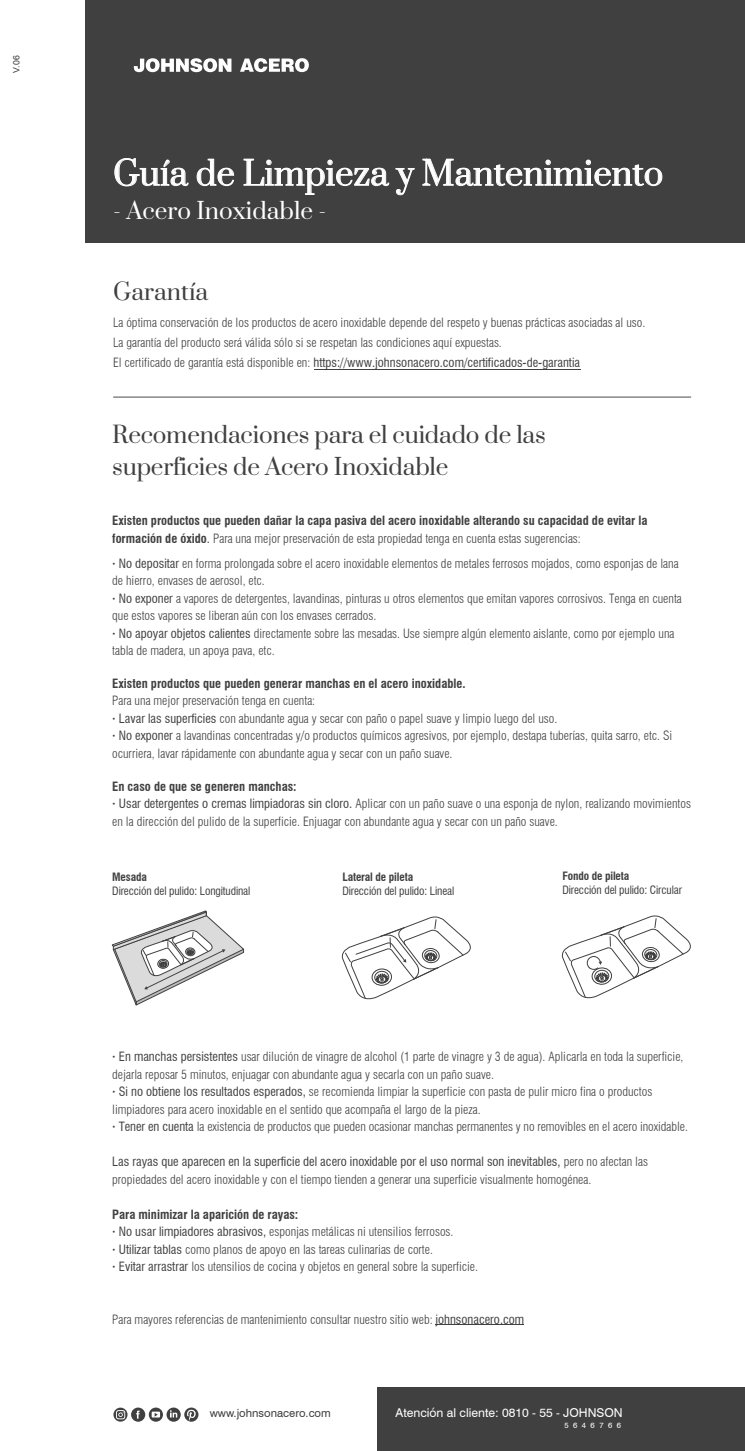
<style>
.page{position:relative;width:745px;height:1451px;background:#fff}
.page>*{position:absolute;margin:0;border:0;box-sizing:border-box;transform-origin:0 0}
.t1{font:32.5px "Prata";color:#fff}
.t2{font:22.5px/32.5px "Prata";letter-spacing:-.01em;color:#404041}
.t3{font:22.5px "Prata";color:#fff}
.t4{font:300 condensed 12.5px/17.5px "Swiss 721 BT";color:#404041}
.t5{font:700 condensed 12.5px/17.5px "Swiss 721 BT";color:#404041}
.t6{font:12.12px "Swiss 721 BT";color:#fefefe}
.t7{font:condensed 11.25px "Swiss 721 BT";letter-spacing:-.01em;color:#404041}
.t8{font:700 condensed 11.25px "Swiss 721 BT";letter-spacing:-.01em;color:#404041}
.t9{font:11.25px "Swiss 721 BT";color:#404041}
.t10{font:8.75px "Arial";color:#373435}
.t11{font:7.75px "Swiss 721 BT";letter-spacing:.58em;color:#fefefe}
.s1{font-weight:400}
.s2{font-weight:300}
.s3{font-weight:700;font-stretch:normal}
.s4{font-weight:700}
</style>
<div class="page">
<svg style="left:111px;top:910px;width:133px;height:95px"></svg>
<svg style="left:341px;top:916px;width:130px;height:84px"></svg>
<svg style="left:561px;top:915px;width:130px;height:84px"></svg>
<div style="left:85px;top:0;width:659px;height:242px;background:#404041"></div>
<svg style="left:134px;top:58px;width:97px;height:14px"></svg>
<svg style="left:240px;top:58px;width:69px;height:14px"></svg>
<hr style="left:113px;top:397px;width:577px;height:1px;background:#4b4b4d">
<svg style="left:115px;top:158px;width:73px;height:28px"></svg>
<svg style="left:197px;top:159px;width:36px;height:27px"></svg>
<svg style="left:244px;top:159px;width:144px;height:36px"></svg>
<svg style="left:395px;top:168px;width:19px;height:27px"></svg>
<svg style="left:422px;top:159px;width:239px;height:27px"></svg>
<div style="left:377px;top:1387px;width:367px;height:63px;background:#404041"></div>
<div style="left:131px;top:1407px;width:14px;height:14px;background:#404041;border-radius:50%"></div>
<svg style="left:136px;top:1410px;width:4px;height:8px"></svg>
<svg style="left:149px;top:1407px;width:14px;height:14px"></svg>
<svg style="left:151px;top:1411px;width:9px;height:6px"></svg>
<svg style="left:184px;top:1407px;width:14px;height:14px"></svg>
<svg style="left:186px;top:1409px;width:10px;height:12px"></svg>
<svg style="left:113px;top:1407px;width:14px;height:14px"></svg>
<svg style="left:116px;top:1410px;width:9px;height:9px"></svg>
<svg style="left:117px;top:1410px;width:7px;height:8px"></svg>
<svg style="left:118px;top:1411px;width:5px;height:5px"></svg>
<svg style="left:166px;top:1407px;width:15px;height:14px"></svg>
<svg style="left:169px;top:1409px;width:8px;height:8px"></svg>
<hr style="left:314px;top:369px;width:266px;height:1px;background:#404041">
<hr style="left:435px;top:1324px;width:88px;height:1px;background:#404041">
<p class="t10" style="left:10px;top:73px;width:19px;rotate:-90deg">V.06</p>
<h1 class="t1" style="left:113px;top:146px;width:551px">Guía de Limpieza y Mantenimiento</h1>
<h2 class="t3" style="left:113px;top:192px;width:214px">- Acero Inoxidable -</h2>
<h2 class="t2" style="left:113px;top:274px;width:97px">Garantía</h2>
<p class="t4" style="left:113px;top:313px;width:533px;line-height:20px">La óptima conservación de los productos de acero inoxidable depende del respeto y buenas prácticas asociadas al uso.<br>La garantía del producto será válida sólo si se respetan las condiciones aquí expuestas.<br>El certificado de garantía está disponible en: <span class="s1">https://www.johnsonacero.com/certificados-de-garantia</span></p>
<h2 class="t2" style="left:112px;top:417px;width:435px">Recomendaciones para el cuidado de las superficies de Acero Inoxidable</h2>
<p class="t5" style="left:112px;top:512px;width:536px">Existen productos que pueden dañar la capa pasiva del acero inoxidable alterando su capacidad de evitar la formación de óxido<span class="s1">.</span> <span class="s2">Para una mejor preservación de esta propiedad tenga en cuenta estas sugerencias:</span></p>
<p class="t4" style="left:112px;top:554px;width:570px"><span class="s3">∙</span> <span class="s1">No depositar</span> en forma prolongada sobre el acero inoxidable elementos de metales ferrosos mojados, como esponjas de lana de hierro, envases de aerosol, etc.<br><span class="s3">∙</span> <span class="s1">No exponer</span> a vapores de detergentes, lavandinas, pinturas u otros elementos que emitan vapores corrosivos. Tenga en cuenta que estos vapores se liberan aún con los envases cerrados.<br><span class="s3">∙</span> <span class="s1">No apoyar objetos calientes</span> directamente sobre las mesadas. Use siempre algún elemento aislante, como por ejemplo una tabla de madera, un apoya pava, etc.</p>
<p class="t5" style="left:112px;top:674px;width:355px">Existen productos que pueden generar manchas en el acero inoxidable.</p>
<p class="t4" style="left:112px;top:692px;width:561px">Para una mejor preservación tenga en cuenta:<br><span class="s3">∙</span> <span class="s1">Lavar las superficies</span> con abundante agua y secar con paño o papel suave y limpio luego del uso.<br><span class="s3">∙</span> <span class="s1">No exponer</span> a lavandinas concentradas y/o productos químicos agresivos, por ejemplo, destapa tuberías, quita sarro, etc. Si ocurriera, lavar rápidamente con abundante agua y secar con un paño suave.</p>
<p class="t4" style="left:112px;top:777px;width:580px"><span class="s4">En caso de que se generen manchas:<br></span><span class="s3">∙</span> <span class="s1">Usar detergentes o cremas limpiadoras sin cloro.</span> Aplicar con un paño suave o una esponja de nylon, realizando movimientos en la dirección del pulido de la superficie. Enjuagar con abundante agua y secar con un paño suave.</p>
<p class="t8" style="left:112px;top:870px;width:36px">Mesada</p>
<p class="t7" style="left:112px;top:883px;width:140px">Dirección del pulido: Longitudinal</p>
<p class="t8" style="left:342px;top:870px;width:72px">Lateral de pileta</p>
<p class="t7" style="left:342px;top:883px;width:113px">Dirección del pulido: Lineal</p>
<p class="t8" style="left:562px;top:869px;width:68px">Fondo de pileta</p>
<p class="t7" style="left:562px;top:882px;width:121px">Dirección del pulido: Circular</p>
<p class="t4" style="left:112px;top:1047px;width:577px"><span class="s3">∙</span> <span class="s1">En manchas persistentes</span> usar dilución de vinagre de alcohol (1 parte de vinagre y 3 de agua). Aplicarla en toda la superficie, dejarla reposar 5 minutos, enjuagar con abundante agua y secarla con un paño suave.<br><span class="s3">∙</span> <span class="s1">Si no obtiene los resultados esperados,</span> se recomienda limpiar la superficie con pasta de pulir micro fina o productos limpiadores para acero inoxidable en el sentido que acompaña el largo de la pieza.<br><span class="s3">∙</span> <span class="s1">Tener en cuenta</span> la existencia de productos que pueden ocasionar manchas permanentes y no removibles en el acero inoxidable.</p>
<p class="t4" style="left:112px;top:1152px;width:537px"><span class="s1">Las rayas que aparecen en la superficie del acero inoxidable por el uso normal son inevitables,</span> pero no afectan las propiedades del acero inoxidable y con el tiempo tienden a generar una superficie visualmente homogénea.</p>
<p class="t4" style="left:112px;top:1205px;width:367px"><span class="s4">Para minimizar la aparición de rayas:<br></span><span class="s3">∙</span> <span class="s1">No usar limpiadores abrasivos,</span> esponjas metálicas ni utensilios ferrosos.<br><span class="s3">∙</span> <span class="s1">Utilizar tablas</span> como planos de apoyo en las tareas culinarias de corte.<br><span class="s3">∙</span> <span class="s1">Evitar arrastrar</span> los utensilios de cocina y objetos en general sobre la superficie.</p>
<p class="t4" style="left:112px;top:1310px;width:413px">Para mayores referencias de mantenimiento consultar nuestro sitio web: <span class="s1">johnsonacero.com</span></p>
<p class="t9" style="left:209px;top:1406px;width:122px">www.johnsonacero.com</p>
<p class="t6" style="left:395px;top:1405px;width:228px">Atención al cliente: 0810 - 55 - JOHNSON</p>
<p class="t11" style="left:564px;top:1420px;width:58px">5646766</p>
</div>
